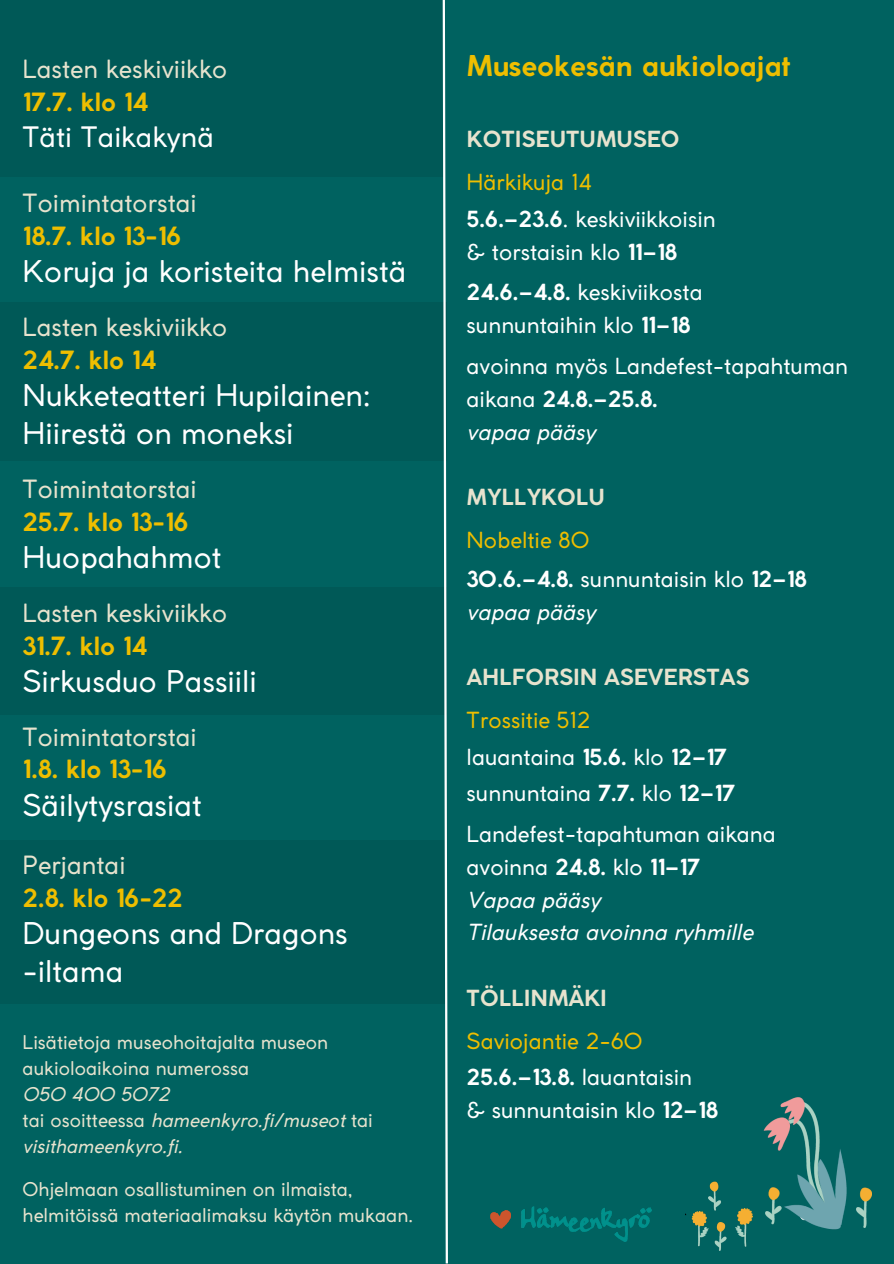
<style>
.page{position:relative;width:894px;height:1264px;background:#fff}
.page>*{position:absolute;margin:0;border:0;box-sizing:border-box;transform-origin:0 0}
.t1{font:29.55px/38.2px "Coco Gothic";color:#fff}
.t2{font:700 28.2px "Coco Gothic";color:#eebe00}
.t3{font:27.75px "Coco Gothic";color:#fff}
.t4{font:24.75px/32.7px "Coco Gothic";color:#e7e3ce}
.t5{font:700 24.75px/32.7px "Coco Gothic";color:#eebe00}
.t6{font:21.9px/36.5px "Coco Gothic";color:#fff}
.t7{font:700 21.9px/32.7px "Coco Gothic";color:#fff}
.t8{font:700 21.9px "Coco Gothic";color:#e7e3ce}
.t9{font:21.9px/36.5px "Coco Gothic";color:#eebe00}
.t10{font:italic 21.9px "Coco Gothic";color:#fff}
.t11{font:18.75px/25.8px "Coco Gothic";color:#e7e3ce}
.t12{font:italic 18.75px/26px "Coco Gothic";color:#e7e3ce}
.s1{font-weight:700;color:#eebe00}
.s2{font-weight:400;color:#e7e3ce}
.s3{font-style:normal}
.s4{color:#eebe00}
.s5{font-weight:700}
.s6{font-weight:400}
.s7{font-weight:400;font-style:italic}
.s8{font-weight:400;color:#eebe00}
.s9{font-style:italic}
.s10{font-weight:700;color:#fff}
.s11{color:#fff}
</style>
<div class="page">
<div style="left:0;top:0;width:893px;height:1263px;background:#006260"></div>
<div style="left:0;top:0;width:443px;height:177px;background:#005957"></div>
<div style="left:0;top:303px;width:446px;height:158px;background:#005957"></div>
<div style="left:0;top:587px;width:446px;height:128px;background:#005957"></div>
<div style="left:0;top:840px;width:446px;height:163px;background:#005957"></div>
<svg style="left:442px;top:0;width:6px;height:1263px"></svg>
<img style="left:763px;top:1097px;width:108px;height:133px">
<img style="left:685px;top:1181px;width:67px;height:69px">
<img style="left:490px;top:1206px;width:162px;height:36px">
<h2 class="t4" style="left:23px;top:55px;width:206px">Lasten keskiviikko<br><span class="s1">17.7. klo 14</span></h2>
<h2 class="t3" style="left:23px;top:126px;width:193px">Täti Taikakynä</h2>
<h3 class="t4" style="left:23px;top:189px;width:176px">Toimintatorstai<br><span class="s1">18.7. klo 13-16</span></h3>
<h3 class="t1" style="left:23px;top:255px;width:385px">Koruja ja koristeita helmistä</h3>
<h2 class="t4" style="left:23px;top:313px;width:206px">Lasten keskiviikko<br><span class="s1">24.7. klo 14</span></h2>
<h2 class="t1" style="left:23px;top:378px;width:349px">Nukketeatteri Hupilainen:</h2>
<h3 class="t1" style="left:23px;top:417px;width:272px">Hiirestä on moneksi</h3>
<h3 class="t4" style="left:23px;top:475px;width:176px">Toimintatorstai<br><span class="s1">25.7. klo 13-16</span></h3>
<h3 class="t1" style="left:23px;top:540px;width:200px">Huopahahmot</h3>
<h2 class="t4" style="left:23px;top:598px;width:206px">Lasten keskiviikko<br><span class="s1">31.7. klo 14</span></h2>
<h2 class="t1" style="left:23px;top:664px;width:236px">Sirkusduo Passiili</h2>
<p class="t4" style="left:23px;top:722px;width:176px">Toimintatorstai<br><span class="s1">1.8. klo 13-16</span></p>
<p class="t1" style="left:23px;top:788px;width:181px">Säilytysrasiat</p>
<p class="t5" style="left:23px;top:851px;width:161px"><span class="s2">Perjantai<br></span>2.8. klo 16-22</p>
<p class="t1" style="left:23px;top:916px;width:326px">Dungeons and Dragons -iltama</p>
<p class="t11" style="left:23px;top:1030px;width:307px">Lisätietoja museohoitajalta museon aukioloaikoina numerossa</p>
<p class="t12" style="left:23px;top:1082px;width:148px">050 400 5072</p>
<p class="t12" style="left:23px;top:1108px;width:352px"><span class="s3">tai osoitteessa</span> hameenkyro.fi/museot <span class="s3">tai </span>visithameenkyro.fi.</p>
<p class="t11" style="left:23px;top:1178px;width:392px">Ohjelmaan osallistuminen on ilmaista, helmitöissä materiaalimaksu käytön mukaan.</p>
<p class="t2" style="left:466px;top:55px;width:325px">Museokesän aukioloajat</p>
<p class="t8" style="left:466px;top:131px;width:214px">KOTISEUTUMUSEO</p>
<p class="t6" style="left:466px;top:166px;width:250px"><span class="s4">Härkikuja 14<br></span><span class="s5">5.6.–23.6</span>. keskiviikkoisin</p>
<p class="t6" style="left:466px;top:233px;width:237px;line-height:41px">&amp; torstaisin klo <span class="s5">11–18<br>24.6.–4.8.</span> keskiviikosta</p>
<p class="t6" style="left:466px;top:307px;width:383px;line-height:40.7px">sunnuntaihin klo <span class="s5">11–18<br></span>avoinna myös Landefest-tapahtuman</p>
<p class="t7" style="left:466px;top:385px;width:192px"><span class="s6">aikana</span> 24.8.–25.8. <span class="s7">vapaa pääsy</span></p>
<p class="t8" style="left:466px;top:489px;width:140px">MYLLYKOLU</p>
<p class="t7" style="left:466px;top:523px;width:341px;line-height:38.7px"><span class="s8">Nobeltie 80<br></span>30.6.–4.8. <span class="s6">sunnuntaisin klo</span> 12–18</p>
<p class="t10" style="left:466px;top:603px;width:130px">vapaa pääsy</p>
<p class="t8" style="left:466px;top:669px;width:284px">AHLFORSIN ASEVERSTAS</p>
<p class="t6" style="left:466px;top:704px;width:269px"><span class="s4">Trossitie 512<br></span>lauantaina <span class="s5">15.6.</span> klo <span class="s5">12–17 </span>sunnuntaina <span class="s5">7.7.</span> klo <span class="s5">12–17</span></p>
<p class="t6" style="left:466px;top:819px;width:310px;line-height:32.7px">Landefest-tapahtuman aikana avoinna <span class="s5">24.8.</span> klo <span class="s5">11–17<br></span><span class="s9">Vapaa pääsy<br>Tilauksesta avoinna ryhmille</span></p>
<p class="t8" style="left:466px;top:989px;width:142px">TÖLLINMÄKI</p>
<p class="t9" style="left:466px;top:1024px;width:227px">Saviojantie 2-60<br><span class="s10">25.6.–13.8.</span> <span class="s11">lauantaisin</span></p>
<p class="t6" style="left:466px;top:1093px;width:252px">&amp; sunnuntaisin klo <span class="s5">12–18</span></p>
</div>
